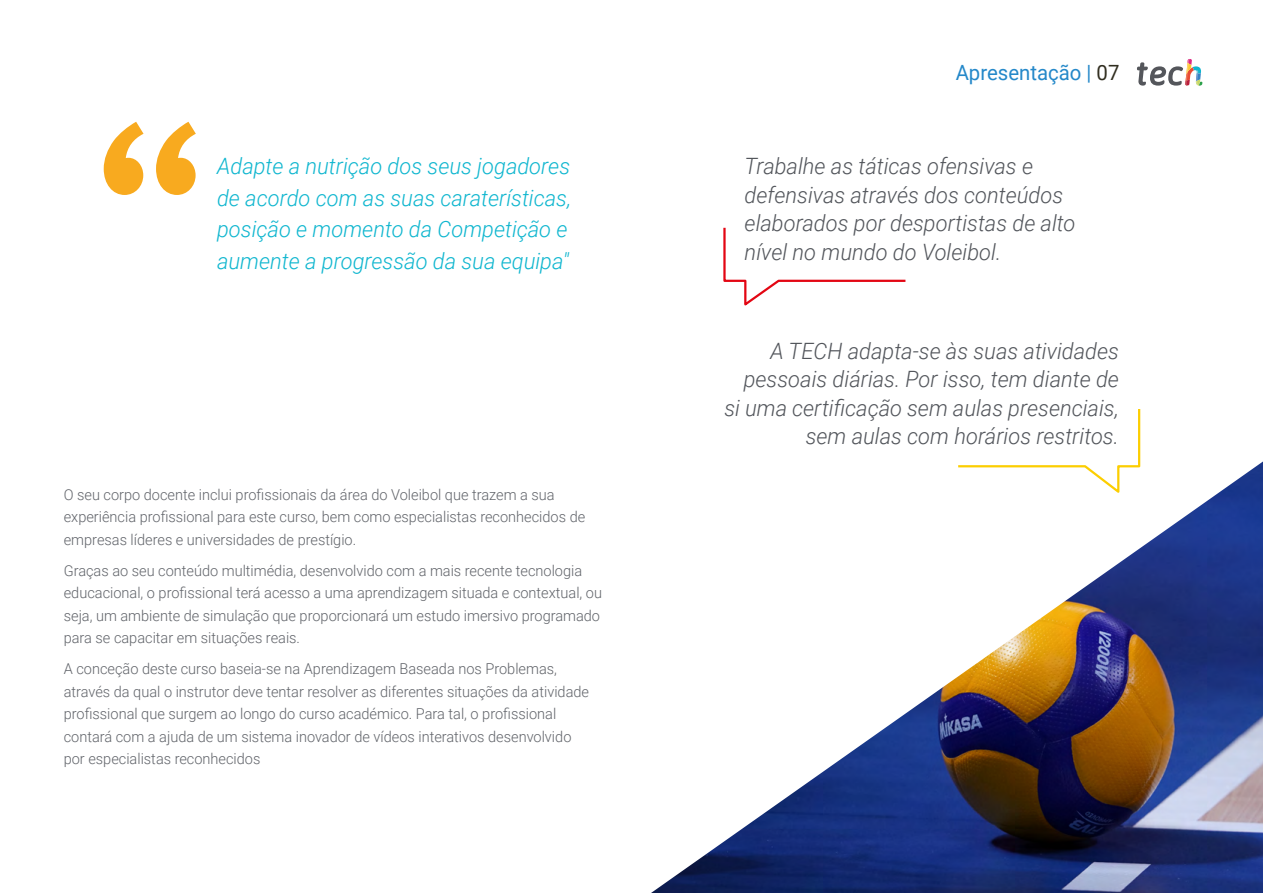
<style>
.page{position:relative;width:1263px;height:893px;background:#fff}
.page>*{position:absolute;margin:0;border:0;box-sizing:border-box;transform-origin:0 0}
.t1{font:italic 300 22.5px/28.5px "Roboto";color:#52555b}
.t2{font:italic 300 22.5px/31.5px "Roboto";color:#0fb6cf}
.t3{font:21px "Roboto";color:#2488c9}
.t4{font:300 15px/22.5px "Roboto";color:#61646a}
.s1{color:#312e20}
</style>
<div class="page">
<svg style="left:104px;top:122px;width:92px;height:73px"></svg>
<img style="left:651px;top:461px;width:612px;height:432px">
<svg style="left:723px;top:227px;width:183px;height:79px"></svg>
<svg style="left:1137px;top:59px;width:65px;height:27px"></svg>
<svg style="left:956px;top:409px;width:185px;height:87px"></svg>
<h2 class="t3" style="left:956px;top:57px;width:165px">Apresentação | <span class="s1">07</span></h2>
<h1 class="t2" style="left:217px;top:149px;width:356px">Adapte a nutrição dos seus jogadores de acordo com as suas caraterísticas, posição e momento da Competição e aumente a progressão da sua equipa"</h1>
<h1 class="t1" style="left:745px;top:151px;width:332px">Trabalhe as táticas ofensivas e defensivas através dos conteúdos elaborados por desportistas de alto nível no mundo do Voleibol.</h1>
<p class="t4" style="left:64px;top:483px;width:523px">O seu corpo docente inclui profissionais da área do Voleibol que trazem a sua experiência profissional para este curso, bem como especialistas reconhecidos de empresas líderes e universidades de prestígio.</p>
<p class="t4" style="left:64px;top:559px;width:540px">Graças ao seu conteúdo multimédia, desenvolvido com a mais recente tecnologia educacional, o profissional terá acesso a uma aprendizagem situada e contextual, ou seja, um ambiente de simulação que proporcionará um estudo imersivo programado para se capacitar em situações reais.</p>
<p class="t4" style="left:64px;top:657px;width:527px">A conceção deste curso baseia-se na Aprendizagem Baseada nos Problemas, através da qual o instrutor deve tentar resolver as diferentes situações da atividade profissional que surgem ao longo do curso académico. Para tal, o profissional contará com a ajuda de um sistema inovador de vídeos interativos desenvolvido por especialistas reconhecidos</p>
<h1 class="t1" style="left:724px;top:336px;width:396px;text-align:right">A TECH adapta-se às suas atividades pessoais diárias. Por isso, tem diante de si uma certificação sem aulas presenciais, sem aulas com horários restritos.</h1>
</div>
